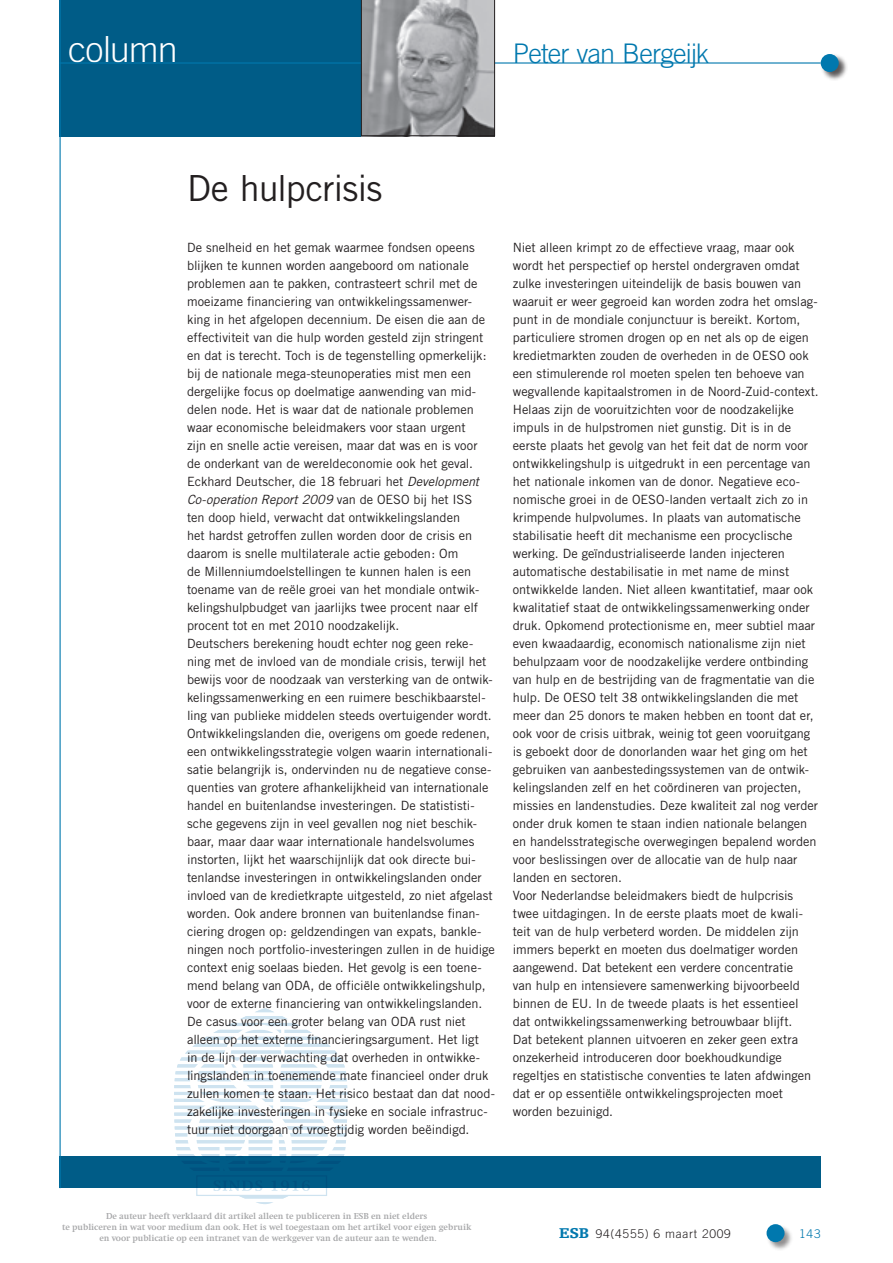
<style>
.page{position:relative;width:893px;height:1263px;background:#fff}
.page>*{position:absolute;margin:0;border:0;box-sizing:border-box;transform-origin:0 0}
.t1{font:36px "Trade Gothic";letter-spacing:-.03em;color:#231f20}
.t2{font:300 36px "Trade Gothic";letter-spacing:-.03em;color:#fff}
.t3{font:300 27px "Trade Gothic";letter-spacing:-.03em;color:#0078ae}
.t4{font:12.75px/18px "Trade Gothic";letter-spacing:-.005em;color:#231f20}
.t5{font:300 12px "Trade Gothic";letter-spacing:.06em;color:#231f20}
.t6{font:300 12px "Trade Gothic";color:#0078ae}
.t7{font:700 9px/10.8px "Swift";color:#6c6d70;text-align:center}
.s1{font-style:italic}
.s2{font-family:"Egyptienne F";font-weight:900;font-size:15px;color:#0078ae}
</style>
<div class="page">
<div style="left:766px;top:1224px;width:27px;height:27px;background:#231f20;opacity:.5"></div>
<div style="left:766px;top:1224px;width:18px;height:18px;background:#0078ae;border-radius:50%"></div>
<div style="left:60px;top:0;width:435px;height:136px;background:#005c87"></div>
<hr style="left:60px;top:62px;width:761px;height:2px;background:#0078ae">
<div style="left:60px;top:1156px;width:761px;height:32px;background:#005c87"></div>
<div style="left:820px;top:54px;width:27px;height:27px;background:#231f20;opacity:.75"></div>
<div style="left:821px;top:54px;width:18px;height:18px;background:#0078ae;border-radius:50%"></div>
<svg style="left:361px;top:0;width:134px;height:136px;background:#9d9ea1"></svg>
<hr style="left:60px;top:0;width:1px;height:1188px;background:#0078ae">
<svg style="left:174px;top:1008px;width:174px;height:196px"></svg>
<h1 class="t2" style="left:68px;top:28px;width:111px">column</h1>
<h2 class="t3" style="left:513px;top:37px;width:198px">Peter van Bergeijk</h2>
<h1 class="t1" style="left:187px;top:166px;width:197px">De hulpcrisis</h1>
<p class="t4" style="left:187px;top:238px;width:309px">De snelheid en het gemak waarmee fondsen opeens blijken te kunnen worden aangeboord om nationale problemen aan te pakken, contrasteert schril met de moeizame financiering van ontwikkelingssamenwer&shy;king in het afgelopen decennium. De eisen die aan de effectiviteit van die hulp worden gesteld zijn stringent en dat is terecht. Toch is de tegenstelling opmerkelijk: bij de nationale mega-steunoperaties mist men een dergelijke focus op doelmatige aanwending van mid&shy;delen node. Het is waar dat de nationale problemen waar economische beleidmakers voor staan urgent<br>zijn en snelle actie vereisen, maar dat was en is voor<br>de onderkant van de wereldeconomie ook het geval.<br>Eckhard Deutscher, die 18 februari het <span class="s1">Development Co-operation Report 2009</span> van de OESO bij het ISS<br>ten doop hield, verwacht dat ontwikkelingslanden<br>het hardst getroffen zullen worden door de crisis en daarom is snelle multilaterale actie geboden: Om<br>de Millenniumdoelstellingen te kunnen halen is een toename van de reële groei van het mondiale ontwik&shy;kelingshulpbudget van jaarlijks twee procent naar elf procent tot en met 2010 noodzakelijk.<br>Deutschers berekening houdt echter nog geen reke&shy;ning met de invloed van de mondiale crisis, terwijl het bewijs voor de noodzaak van versterking van de ontwik&shy;kelingssamenwerking en een ruimere beschikbaarstel&shy;ling van publieke middelen steeds overtuigender wordt.<br>Ontwikkelingslanden die, overigens om goede redenen, een ontwikkelingsstrategie volgen waarin internationali&shy;satie belangrijk is, ondervinden nu de negatieve conse&shy;quenties van grotere afhankelijkheid van internationale handel en buitenlandse investeringen. De statististi&shy;sche gegevens zijn in veel gevallen nog niet beschik&shy;baar, maar daar waar internationale handelsvolumes instorten, lijkt het waarschijnlijk dat ook directe bui&shy;tenlandse investeringen in ontwikkelingslanden onder invloed van de kredietkrapte uitgesteld, zo niet afgelast worden. Ook andere bronnen van buitenlandse finan&shy;ciering drogen op: geldzendingen van expats, bankle&shy;ningen noch portfolio-investeringen zullen in de huidige context enig soelaas bieden. Het gevolg is een toene&shy;mend belang van ODA, de officiële ontwikkelingshulp, voor de externe financiering van ontwikkelingslanden.<br>De casus voor een groter belang van ODA rust niet alleen op het externe financieringsargument. Het ligt<br>in de lijn der verwachting dat overheden in ontwikke&shy;lingslanden in toenemende mate financieel onder druk zullen komen te staan. Het risico bestaat dan dat nood&shy;zakelijke investeringen in fysieke en sociale infrastruc&shy;tuur niet doorgaan of vroegtijdig worden beëindigd.</p>
<p class="t4" style="left:513px;top:238px;width:307px">Niet alleen krimpt zo de effectieve vraag, maar ook wordt het perspectief op herstel ondergraven omdat zulke investeringen uiteindelijk de basis bouwen van waaruit er weer gegroeid kan worden zodra het omslag&shy;punt in de mondiale conjunctuur is bereikt. Kortom, particuliere stromen drogen op en net als op de eigen kredietmarkten zouden de overheden in de OESO ook een stimulerende rol moeten spelen ten behoeve van wegvallende kapitaalstromen in de Noord-Zuid-context.<br>Helaas zijn de vooruitzichten voor de noodzakelijke impuls in de hulpstromen niet gunstig. Dit is in de eerste plaats het gevolg van het feit dat de norm voor ontwikkelingshulp is uitgedrukt in een percentage van het nationale inkomen van de donor. Negatieve eco&shy;nomische groei in de OESO-landen vertaalt zich zo in krimpende hulpvolumes. In plaats van automatische stabilisatie heeft dit mechanisme een procyclische werking. De geïndustrialiseerde landen injecteren automatische destabilisatie in met name de minst ontwikkelde landen. Niet alleen kwantitatief, maar ook kwalitatief staat de ontwikkelingssamenwerking onder druk. Opkomend protectionisme en, meer subtiel maar even kwaadaardig, economisch nationalisme zijn niet behulpzaam voor de noodzakelijke verdere ontbinding van hulp en de bestrijding van de fragmentatie van die hulp. De OESO telt 38 ontwikkelingslanden die met meer dan 25 donors te maken hebben en toont dat er, ook voor de crisis uitbrak, weinig tot geen vooruitgang is geboekt door de donorlanden waar het ging om het gebruiken van aanbestedingssystemen van de ontwik&shy;kelingslanden zelf en het coördineren van projecten, missies en landenstudies. Deze kwaliteit zal nog verder onder druk komen te staan indien nationale belangen en handelsstrategische overwegingen bepalend worden voor beslissingen over de allocatie van de hulp naar landen en sectoren.<br>Voor Nederlandse beleidmakers biedt de hulpcrisis twee uitdagingen. In de eerste plaats moet de kwali&shy;teit van de hulp verbeterd worden. De middelen zijn immers beperkt en moeten dus doelmatiger worden aangewend. Dat betekent een verdere concentratie<br>van hulp en intensievere samenwerking bijvoorbeeld binnen de EU. In de tweede plaats is het essentieel dat ontwikkelingssamenwerking betrouwbaar blijft.<br>Dat betekent plannen uitvoeren en zeker geen extra onzekerheid introduceren door boekhoudkundige regeltjes en statistische conventies te laten afdwingen dat er op essentiële ontwikkelingsprojecten moet worden bezuinigd.</p>
<p class="t7" style="left:62px;top:1211px;width:411px">De auteur heeft verklaard dit artikel alleen te publiceren in ESB en niet elders<br>te publiceren in wat voor medium dan ook. Het is wel toegestaan om het artikel voor eigen gebruik en voor publicatie op een intranet van de werkgever van de auteur aan te wenden.</p>
<p class="t5" style="left:559px;top:1226px;width:173px"><span class="s2">ESB</span> 94(4555) 6 maart 2009</p>
<p class="t6" style="left:799px;top:1226px;width:23px">143</p>
</div>
